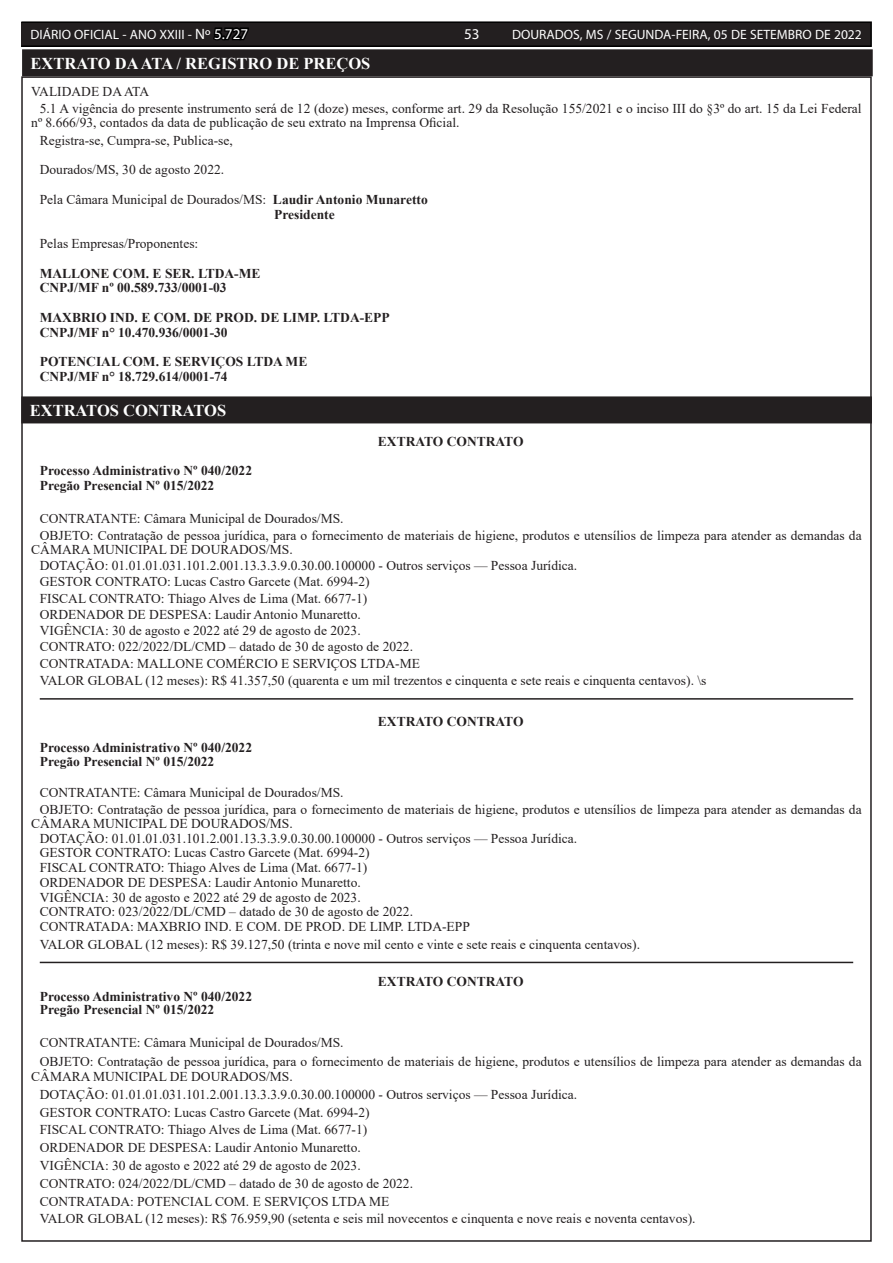
<style>
.page{position:relative;width:893px;height:1263px;background:#fff}
.page>*{position:absolute;margin:0;border:0;box-sizing:border-box;transform-origin:0 0}
.TEXTO{font:700 16.5px "Times New Roman";color:#fff}
.t1{font:15px "Myriad Pro";color:#fff}
.TEXTO-2{font:13.5px/13.5px "Times New Roman";color:#231f20}
.TEXTO-3{font:700 13.5px "Times New Roman";color:#231f20}
.t2{font:13.5px "Myriad Pro";color:#fff}
.s1{font-size:15px}
.s2{font-size:15px;color:#000}
.s3{font-weight:700}
</style>
<div class="page">
<div style="left:21px;top:22px;width:850px;height:24px;background:#231f20"></div>
<div style="left:21px;top:21px;width:851px;height:26px;border:2px solid #000"></div>
<hr style="left:40px;top:698px;width:813px;height:2px;background:#231f20">
<hr style="left:40px;top:962px;width:813px;height:1px;background:#231f20">
<div style="left:24px;top:51px;width:847px;height:23px;background:#231f20"></div>
<div style="left:22px;top:49px;width:851px;height:27px;border:4px solid #231f20"></div>
<div style="left:23px;top:399px;width:847px;height:22px;background:#231f20"></div>
<div style="left:21px;top:396px;width:851px;height:27px;border:4px solid #231f20"></div>
<p class="t2" style="left:31px;top:26px;width:219px">DIÁRIO OFICIAL - ANO XXIII - <span class="s1">Nº</span> <span class="s2">5.727</span></p>
<p class="t1" style="left:464px;top:24px;width:17px">53</p>
<p class="t2" style="left:512px;top:26px;width:351px">DOURADOS, MS / SEGUNDA-FEIRA, 05 DE SETEMBRO DE 2022</p>
<p class="TEXTO" style="left:31px;top:52px;width:341px">EXTRATO DA ATA / REGISTRO DE PREÇOS</p>
<p class="TEXTO-2" style="left:31px;top:84px;width:119px">VALIDADE DA ATA</p>
<p class="TEXTO-2" style="left:31px;top:102px;width:832px;text-indent:9px">5.1 A vigência do presente instrumento será de 12 (doze) meses, conforme art. 29 da Resolução 155/2021 e o inciso III do §3º do art. 15 da Lei Federal nº 8.666/93, contados da data de publicação de seu extrato na Imprensa Oficial.</p>
<p class="TEXTO-2" style="left:40px;top:133px;width:195px">Registra-se, Cumpra-se, Publica-se,</p>
<p class="TEXTO-2" style="left:40px;top:163px;width:186px">Dourados/MS, 30 de agosto 2022.</p>
<p class="TEXTO-2" style="left:40px;top:192px;width:389px">Pela Câmara Municipal de Dourados/MS: <span class="s3">Laudir Antonio Munaretto</span></p>
<p class="TEXTO-3" style="left:274px;top:204px;width:62px">Presidente</p>
<p class="TEXTO-2" style="left:40px;top:236px;width:160px">Pelas Empresas/Proponentes:</p>
<p class="TEXTO-3" style="left:40px;top:263px;width:222px">MALLONE COM. E SER. LTDA-ME</p>
<p class="TEXTO-3" style="left:40px;top:278px;width:188px">CNPJ/MF nº 00.589.733/0001-03</p>
<p class="TEXTO-3" style="left:40px;top:307px;width:352px">MAXBRIO IND. E COM. DE PROD. DE LIMP. LTDA-EPP</p>
<p class="TEXTO-3" style="left:40px;top:322px;width:189px">CNPJ/MF n° 10.470.936/0001-30</p>
<p class="TEXTO-3" style="left:40px;top:352px;width:269px">POTENCIAL COM. E SERVIÇOS LTDA ME</p>
<p class="TEXTO-3" style="left:40px;top:366px;width:189px">CNPJ/MF n° 18.729.614/0001-74</p>
<p class="TEXTO" style="left:30px;top:399px;width:198px">EXTRATOS CONTRATOS</p>
<p class="TEXTO-3" style="left:378px;top:431px;width:147px">EXTRATO CONTRATO</p>
<p class="TEXTO-3" style="left:40px;top:461px;width:214px">Processo Administrativo Nº 040/2022</p>
<p class="TEXTO-3" style="left:40px;top:476px;width:176px">Pregão Presencial Nº 015/2022</p>
<p class="TEXTO-2" style="left:40px;top:511px;width:305px">CONTRATANTE: Câmara Municipal de Dourados/MS.</p>
<p class="TEXTO-2" style="left:31px;top:529px;width:832px;text-indent:9px">OBJETO: Contratação de pessoa jurídica, para o fornecimento de materiais de higiene, produtos e utensílios de limpeza para atender as demandas da<br>CÂMARA MUNICIPAL DE DOURADOS/MS.</p>
<p class="TEXTO-2" style="left:40px;top:558px;width:539px">DOTAÇÃO: 01.01.01.031.101.2.001.13.3.3.9.0.30.00.100000 - Outros serviços — Pessoa Jurídica.</p>
<p class="TEXTO-2" style="left:40px;top:575px;width:331px">GESTOR CONTRATO: Lucas Castro Garcete (Mat. 6994-2)</p>
<p class="TEXTO-2" style="left:40px;top:591px;width:329px">FISCAL CONTRATO: Thiago Alves de Lima (Mat. 6677-1)</p>
<p class="TEXTO-2" style="left:40px;top:607px;width:322px">ORDENADOR DE DESPESA: Laudir Antonio Munaretto.</p>
<p class="TEXTO-2" style="left:40px;top:623px;width:322px">VIGÊNCIA: 30 de agosto e 2022 até 29 de agosto de 2023.</p>
<p class="TEXTO-2" style="left:40px;top:640px;width:375px">CONTRATO: 022/2022/DL/CMD – datado de 30 de agosto de 2022.</p>
<p class="TEXTO-2" style="left:40px;top:656px;width:382px">CONTRATADA: MALLONE COMÉRCIO E SERVIÇOS LTDA-ME</p>
<p class="TEXTO-2" style="left:40px;top:674px;width:668px">VALOR GLOBAL (12 meses): R$ 41.357,50 (quarenta e um mil trezentos e cinquenta e sete reais e cinquenta centavos). \s</p>
<p class="TEXTO-3" style="left:378px;top:712px;width:147px">EXTRATO CONTRATO</p>
<p class="TEXTO-3" style="left:40px;top:738px;width:214px">Processo Administrativo Nº 040/2022</p>
<p class="TEXTO-3" style="left:40px;top:751px;width:176px">Pregão Presencial Nº 015/2022</p>
<p class="TEXTO-2" style="left:40px;top:785px;width:305px">CONTRATANTE: Câmara Municipal de Dourados/MS.</p>
<p class="TEXTO-2" style="left:31px;top:803px;width:832px;text-indent:9px">OBJETO: Contratação de pessoa jurídica, para o fornecimento de materiais de higiene, produtos e utensílios de limpeza para atender as demandas da<br>CÂMARA MUNICIPAL DE DOURADOS/MS.</p>
<p class="TEXTO-2" style="left:40px;top:831px;width:539px">DOTAÇÃO: 01.01.01.031.101.2.001.13.3.3.9.0.30.00.100000 - Outros serviços — Pessoa Jurídica.</p>
<p class="TEXTO-2" style="left:40px;top:846px;width:331px">GESTOR CONTRATO: Lucas Castro Garcete (Mat. 6994-2)</p>
<p class="TEXTO-2" style="left:40px;top:860px;width:329px">FISCAL CONTRATO: Thiago Alves de Lima (Mat. 6677-1)</p>
<p class="TEXTO-2" style="left:40px;top:875px;width:322px">ORDENADOR DE DESPESA: Laudir Antonio Munaretto.</p>
<p class="TEXTO-2" style="left:40px;top:890px;width:322px">VIGÊNCIA: 30 de agosto e 2022 até 29 de agosto de 2023.</p>
<p class="TEXTO-2" style="left:40px;top:905px;width:375px">CONTRATO: 023/2022/DL/CMD – datado de 30 de agosto de 2022.</p>
<p class="TEXTO-2" style="left:40px;top:919px;width:432px">CONTRATADA: MAXBRIO IND. E COM. DE PROD. DE LIMP. LTDA-EPP</p>
<p class="TEXTO-2" style="left:40px;top:937px;width:602px">VALOR GLOBAL (12 meses): R$ 39.127,50 (trinta e nove mil cento e vinte e sete reais e cinquenta centavos).</p>
<p class="TEXTO-3" style="left:378px;top:972px;width:147px">EXTRATO CONTRATO</p>
<p class="TEXTO-3" style="left:40px;top:987px;width:214px">Processo Administrativo Nº 040/2022</p>
<p class="TEXTO-3" style="left:40px;top:1000px;width:176px">Pregão Presencial Nº 015/2022</p>
<p class="TEXTO-2" style="left:40px;top:1035px;width:305px">CONTRATANTE: Câmara Municipal de Dourados/MS.</p>
<p class="TEXTO-2" style="left:31px;top:1054px;width:832px;line-height:15px;text-indent:9px">OBJETO: Contratação de pessoa jurídica, para o fornecimento de materiais de higiene, produtos e utensílios de limpeza para atender as demandas da<br>CÂMARA MUNICIPAL DE DOURADOS/MS.</p>
<p class="TEXTO-2" style="left:40px;top:1087px;width:539px">DOTAÇÃO: 01.01.01.031.101.2.001.13.3.3.9.0.30.00.100000 - Outros serviços — Pessoa Jurídica.</p>
<p class="TEXTO-2" style="left:40px;top:1105px;width:331px">GESTOR CONTRATO: Lucas Castro Garcete (Mat. 6994-2)</p>
<p class="TEXTO-2" style="left:40px;top:1123px;width:329px">FISCAL CONTRATO: Thiago Alves de Lima (Mat. 6677-1)</p>
<p class="TEXTO-2" style="left:40px;top:1140px;width:322px">ORDENADOR DE DESPESA: Laudir Antonio Munaretto.</p>
<p class="TEXTO-2" style="left:40px;top:1158px;width:322px">VIGÊNCIA: 30 de agosto e 2022 até 29 de agosto de 2023.</p>
<p class="TEXTO-2" style="left:40px;top:1176px;width:375px">CONTRATO: 024/2022/DL/CMD – datado de 30 de agosto de 2022.</p>
<p class="TEXTO-2" style="left:40px;top:1194px;width:351px">CONTRATADA: POTENCIAL COM. E SERVIÇOS LTDA ME</p>
<p class="TEXTO-2" style="left:40px;top:1211px;width:657px">VALOR GLOBAL (12 meses): R$ 76.959,90 (setenta e seis mil novecentos e cinquenta e nove reais e noventa centavos).</p>
</div>
